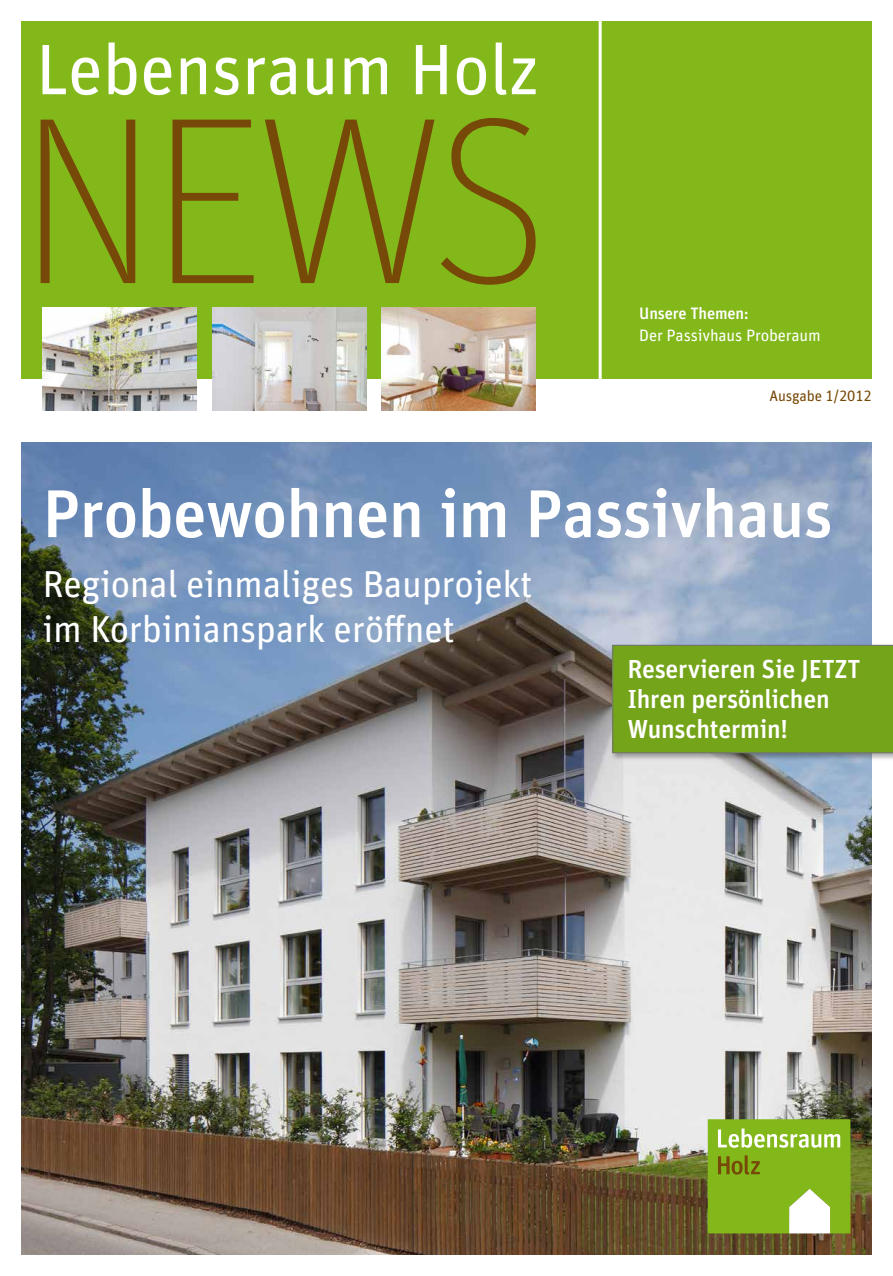
<style>
.page{position:relative;width:893px;height:1276px;background:#fff}
.page>*{position:absolute;margin:0;border:0;box-sizing:border-box;transform-origin:0 0}
.t1{font:67.5px "Unit Medium LF";letter-spacing:-.01em;color:#fff}
.t2{font:37.5px/45px "Unit Regular TF";letter-spacing:-.01em;color:#fff}
.t3{font:26.1px/30px "Unit Medium LF";letter-spacing:-.01em;color:#fff}
.t4{font:16.5px "Unit Regular LF";letter-spacing:-.01em;color:#fff}
.t5{font:16.5px "Unit Medium LF";letter-spacing:-.01em;color:#fff}
.t6{font:15px "Unit Regular LF";letter-spacing:-.01em;color:#774908}
</style>
<div class="page">
<div style="left:21px;top:21px;width:851px;height:357px;background:#83b81a"></div>
<svg style="left:43px;top:43px;width:493px;height:52px"></svg>
<svg style="left:41px;top:118px;width:495px;height:167px"></svg>
<img style="left:43px;top:307px;width:154px;height:103px">
<img style="left:381px;top:307px;width:155px;height:103px">
<img style="left:212px;top:307px;width:154px;height:103px">
<img style="left:21px;top:442px;width:851px;height:812px">
<svg style="left:708px;top:1119px;width:142px;height:114px;background:#94bf3a"></svg>
<hr style="left:599px;top:13px;width:3px;height:376px;background:#fff">
<div style="left:611px;top:643px;width:282px;height:118px;background:#000;opacity:.32"></div>
<div style="left:612px;top:645px;width:281px;height:108px;background:#74a41a"></div>
<p class="t5" style="left:639px;top:303px;width:111px">Unsere Themen:</p>
<p class="t4" style="left:639px;top:325px;width:183px">Der Passivhaus Proberaum</p>
<p class="t6" style="left:769px;top:387px;width:104px">Ausgabe 1/2012</p>
<h1 class="t1" style="left:43px;top:472px;width:792px">Probewohnen im Passivhaus</h1>
<p class="t2" style="left:43px;top:560px;width:492px">Regional einmaliges Bauprojekt im Korbinianspark eröffnet</p>
<p class="t3" style="left:627px;top:653px;width:235px">Reservieren Sie JETZT<br>Ihren persönlichen<br>Wunschtermin!</p>
</div>
